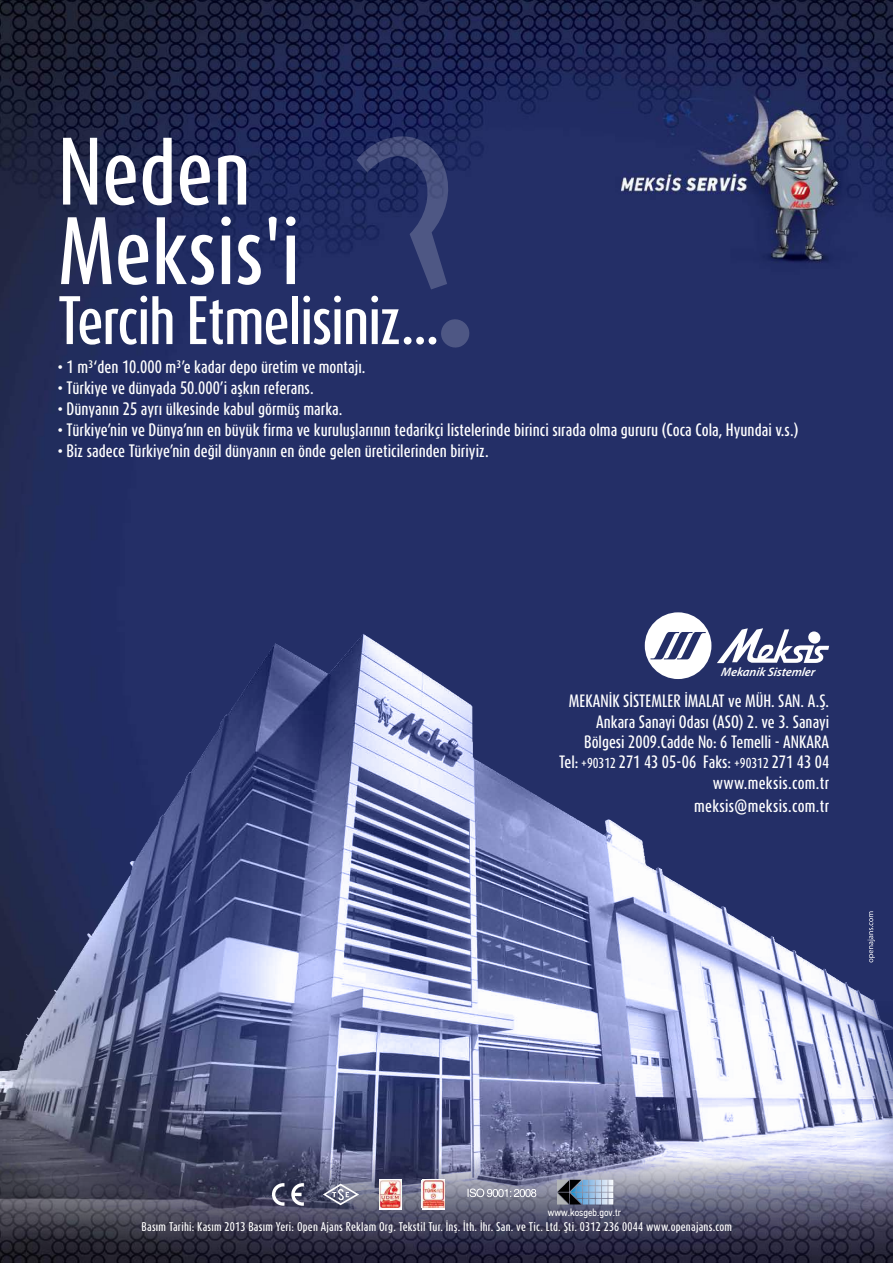
<style>
.page{position:relative;width:893px;height:1263px;background:#fff}
.page>*{position:absolute;margin:0;border:0;box-sizing:border-box;transform-origin:0 0}
.t1{font:500 79.5px/79.5px "Dax Compact";color:#fff}
.t2{font:500 57px "Dax Compact";letter-spacing:-.025em;color:#fff}
.t3{font:500 15px "Dax Compact";color:#fff}
.t4{font:500 14.85px/20.5px "Dax Compact";color:#fff;text-align:right}
.t5{font:500 14.85px "Dax Compact";letter-spacing:.02em;color:#fff}
.t6{font:italic 600 12.3px "Myriad Pro";color:#fff}
.t7{font:500 10.5px "Dax Compact";letter-spacing:.02em;color:#fff}
.t8{font:10.5px "PF Din Text Cond Pro";color:#fff}
.s1{font-size:12px}
</style>
<div class="page">
<img style="left:0;top:0;width:893px;height:568px">
<img style="left:0;top:568px;width:893px;height:695px">
<svg style="left:323px;top:1183px;width:36px;height:22px"></svg>
<svg style="left:272px;top:1183px;width:12px;height:23px"></svg>
<svg style="left:291px;top:1183px;width:13px;height:23px"></svg>
<svg style="left:379px;top:1179px;width:22px;height:30px"></svg>
<img style="left:379px;top:1180px;width:22px;height:27px">
<svg style="left:422px;top:1179px;width:22px;height:30px"></svg>
<img style="left:422px;top:1180px;width:22px;height:27px">
<svg style="left:467px;top:1188px;width:69px;height:9px"></svg>
<svg style="left:557px;top:1180px;width:56px;height:24px"></svg>
<svg style="left:645px;top:612px;width:66px;height:67px"></svg>
<svg style="left:717px;top:628px;width:112px;height:35px"></svg>
<svg style="left:868px;top:911px;width:7px;height:51px"></svg>
<svg style="left:353px;top:124px;width:148px;height:234px;background:#212c64"></svg>
<h1 class="t1" style="left:58px;top:131px;width:243px">Neden<br>Meksis'i</h1>
<h2 class="t2" style="left:58px;top:284px;width:383px">Tercih Etmelisiniz...</h2>
<p class="t3" style="left:58px;top:357px;width:309px">• 1 m³‘den 10.000 m³’e kadar depo üretim ve montajı.</p>
<p class="t3" style="left:58px;top:378px;width:257px">• Türkiye ve dünyada 50.000’i aşkın referans.</p>
<p class="t3" style="left:58px;top:399px;width:286px">• Dünyanın 25 ayrı ülkesinde kabul görmüş marka.</p>
<p class="t3" style="left:58px;top:420px;width:742px">• Türkiye’nin ve Dünya’nın en büyük firma ve kuruluşlarının tedarikçi listelerinde birinci sırada olma gururu (Coca Cola, Hyundai v.s.)</p>
<p class="t3" style="left:58px;top:441px;width:432px">• Biz sadece Türkiye’nin değil dünyanın en önde gelen üreticilerinden biriyiz.</p>
<p class="t6" style="left:721px;top:665px;width:97px">Mekanik Sistemler</p>
<p class="t4" style="left:559px;top:690px;width:272px">MEKANİK SİSTEMLER İMALAT ve MÜH. SAN. A.Ş.<br>Ankara Sanayi Odası (ASO) 2. ve 3. Sanayi Bölgesi 2009.Cadde No: 6 Temelli - ANKARA<br>Tel: <span class="s1">+90312</span> 271 43 05-06 Faks: <span class="s1">+90312</span> 271 43 04 www.meksis.com.tr</p>
<p class="t5" style="left:694px;top:796px;width:136px">meksis@meksis.com.tr</p>
<p class="t8" style="left:548px;top:1206px;width:75px">www.kosgeb.gov.tr</p>
<p class="t7" style="left:142px;top:1220px;width:592px">Basım Tarihi: Kasım 2013 Basım Yeri: Open Ajans Reklam Org. Tekstil Tur. İnş. İth. İhr. San. ve Tic. Ltd. Şti. 0312 236 0044 www.openajans.com</p>
</div>
